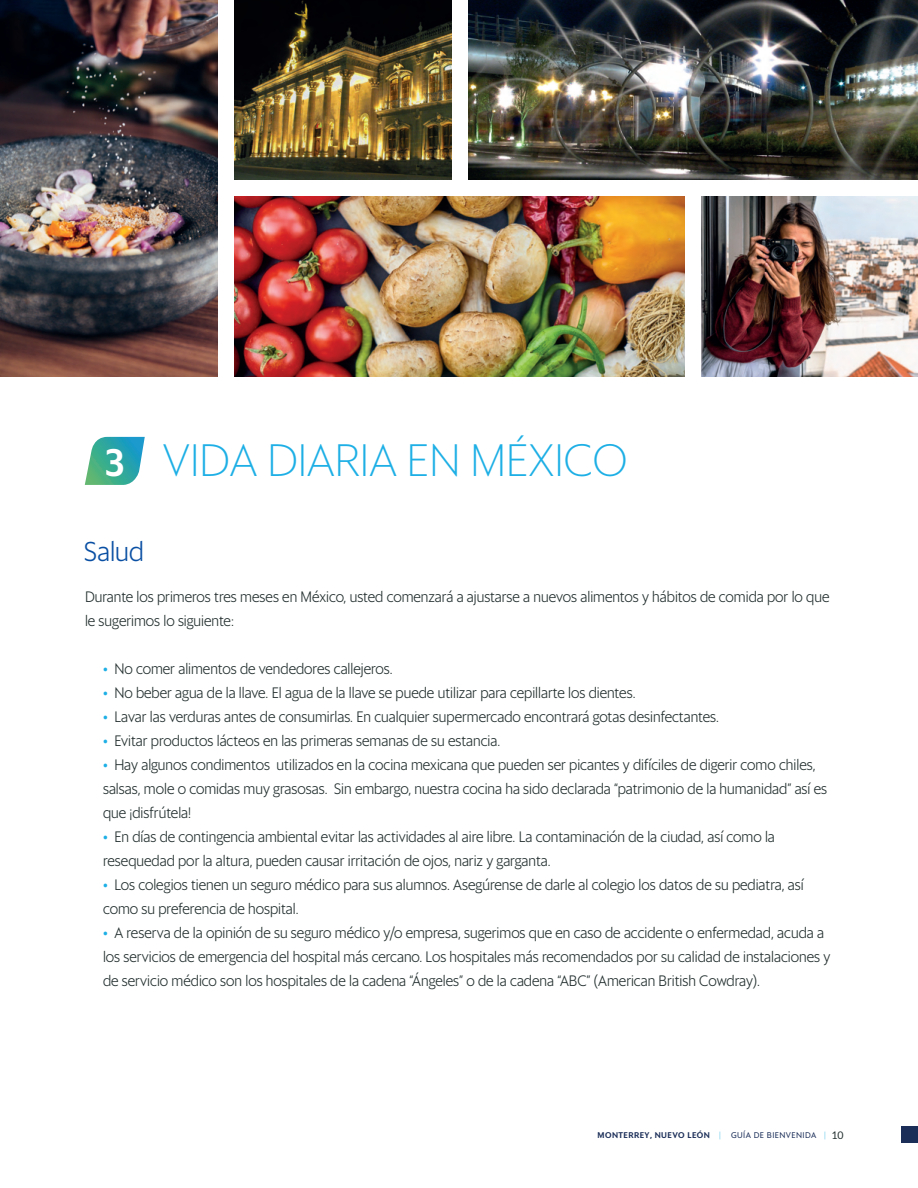
<style>
.page{position:relative;width:918px;height:1188px;background:#fff}
.page>*{position:absolute;margin:0;border:0;box-sizing:border-box;transform-origin:0 0}
.t1{font:200 45px "Sanomat Sans";color:#1dafe5}
.t2{font:300 27px "Sanomat Sans";color:#094fa3;scale:.96 1}
.t3{font:300 15px/24px "Sanomat Sans";color:#242f2f;scale:.95 1}
.t4{font:500 8.25px "Sanomat Sans";letter-spacing:.05em;color:#1b2e58}
.s1{font-weight:500;font-size:39px;color:#fff}
.s2{color:#1dafe5}
.s3{font-weight:200;color:#1dafe5}
.s4{font-weight:400}
.s5{font-family:"Lato";font-weight:400;font-size:10.5px;color:#242f2f}
</style>
<div class="page">
<img style="left:468px;top:0;width:450px;height:180px">
<svg style="left:85px;top:437px;width:60px;height:48px"></svg>
<img style="left:0;top:0;width:217px;height:376px">
<img style="left:234px;top:0;width:217px;height:180px">
<img style="left:234px;top:197px;width:450px;height:179px">
<img style="left:701px;top:197px;width:217px;height:179px">
<div style="left:901px;top:1126px;width:17px;height:17px;background:#1b2e58"></div>
<h1 class="t1" style="left:106px;top:427px;width:523px"><span class="s1">3</span> VIDA DIARIA EN MÉXICO</h1>
<h2 class="t2" style="left:84px;top:532px;width:64px">Salud</h2>
<p class="t3" style="left:85px;top:584px;width:785px">Durante los primeros tres meses en México, usted comenzará a ajustarse a nuevos alimentos y hábitos de comida por lo que le sugerimos lo siguiente:</p>
<p class="t3" style="left:103px;top:656px;width:306px"><span class="s2">•</span> No comer alimentos de vendedores callejeros.</p>
<p class="t3" style="left:103px;top:680px;width:562px"><span class="s2">•</span> No beber agua de la llave. El agua de la llave se puede utilizar para cepillarte los dientes.</p>
<p class="t3" style="left:103px;top:704px;width:650px"><span class="s2">•</span> Lavar las verduras antes de consumirlas. En cualquier supermercado encontrará gotas desinfectantes.</p>
<p class="t3" style="left:103px;top:728px;width:420px"><span class="s2">•</span> Evitar productos lácteos en las primeras semanas de su estancia.</p>
<p class="t3" style="left:103px;top:752px;width:764px"><span class="s2">•</span> Hay algunos condimentos utilizados en la cocina mexicana que pueden ser picantes y difíciles de digerir como chiles, salsas, mole o comidas muy grasosas. Sin embargo, nuestra cocina ha sido declarada “patrimonio de la humanidad” así es que ¡disfrútela!</p>
<p class="t3" style="left:103px;top:824px;width:709px"><span class="s2">•</span> En días de contingencia ambiental evitar las actividades al aire libre. La contaminación de la ciudad, así como la resequedad por la altura, pueden causar irritación de ojos, nariz y garganta.</p>
<p class="t3" style="left:103px;top:872px;width:739px"><span class="s2">•</span> Los colegios tienen un seguro médico para sus alumnos. Asegúrense de darle al colegio los datos de su pediatra, así como su preferencia de hospital.</p>
<p class="t3" style="left:103px;top:920px;width:767px"><span class="s2">•</span> A reserva de la opinión de su seguro médico y/o empresa, sugerimos que en caso de accidente o enfermedad, acuda a los servicios de emergencia del hospital más cercano. Los hospitales más recomendados por su calidad de instalaciones y de servicio médico son los hospitales de la cadena “Ángeles” o de la cadena “ABC” (American British Cowdray).</p>
<p class="t4" style="left:598px;top:1128px;width:247px">MONTERREY, NUEVO LEÓN <span class="s3">|</span> <span class="s4">GUÍA DE BIENVENIDA</span> <span class="s3">|</span> <span class="s5">10</span></p>
</div>
